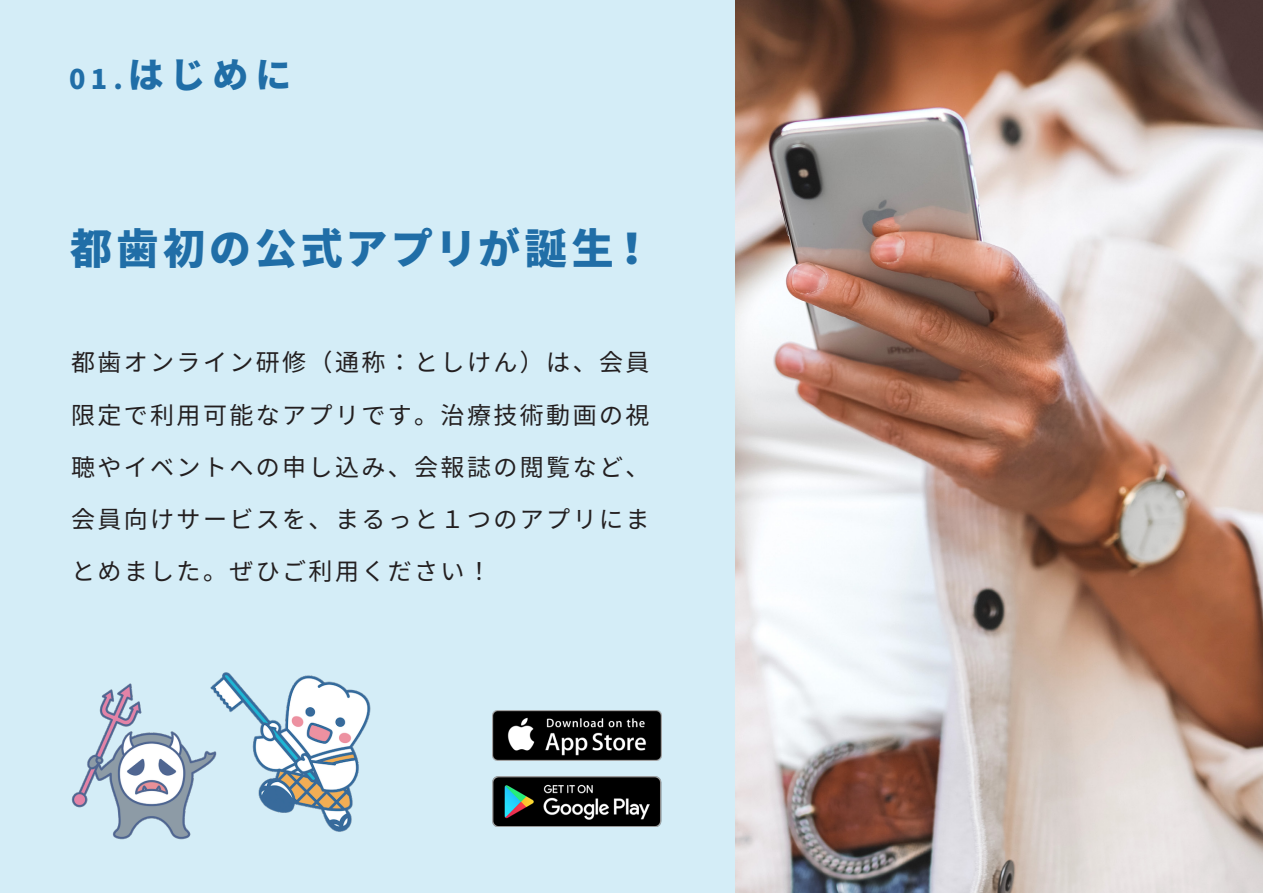
<style>
.page{position:relative;width:1263px;height:893px;background:#d4edf7}
.page>*{position:absolute;margin:0;border:0;box-sizing:border-box;transform-origin:0 0}
.t1{font:900 42px "Noto Sans JP";letter-spacing:.09em;color:#206ea7}
.t2{font:900 36px "Noto Sans JP";color:#206ea7}
.t3{font:24px/52.1px "Noto Sans CJ Kjp";letter-spacing:.1em;color:#231f20;text-align:justify}
.s1{font-size:27px}
</style>
<div class="page">
<img style="left:735px;top:0;width:528px;height:893px">
<img style="left:71px;top:683px;width:128px;height:157px">
<img style="left:199px;top:672px;width:172px;height:160px">
<img style="left:492px;top:710px;width:169px;height:50px">
<img style="left:492px;top:776px;width:169px;height:50px">
<h2 class="t2" style="left:69px;top:55px;width:224px"><span class="s1">01.</span>はじめに</h2>
<h1 class="t1" style="left:70px;top:225px;width:584px">都歯初の公式アプリが誕生！</h1>
<p class="t3" style="left:71px;top:337px;width:580px">都歯オンライン研修（通称：としけん）は、会員限定で利用可能なアプリです。治療技術動画の視聴やイベントへの申し込み、会報誌の閲覧など、会員向けサービスを、まるっと１つのアプリにまとめました。ぜひご利用ください！</p>
</div>
